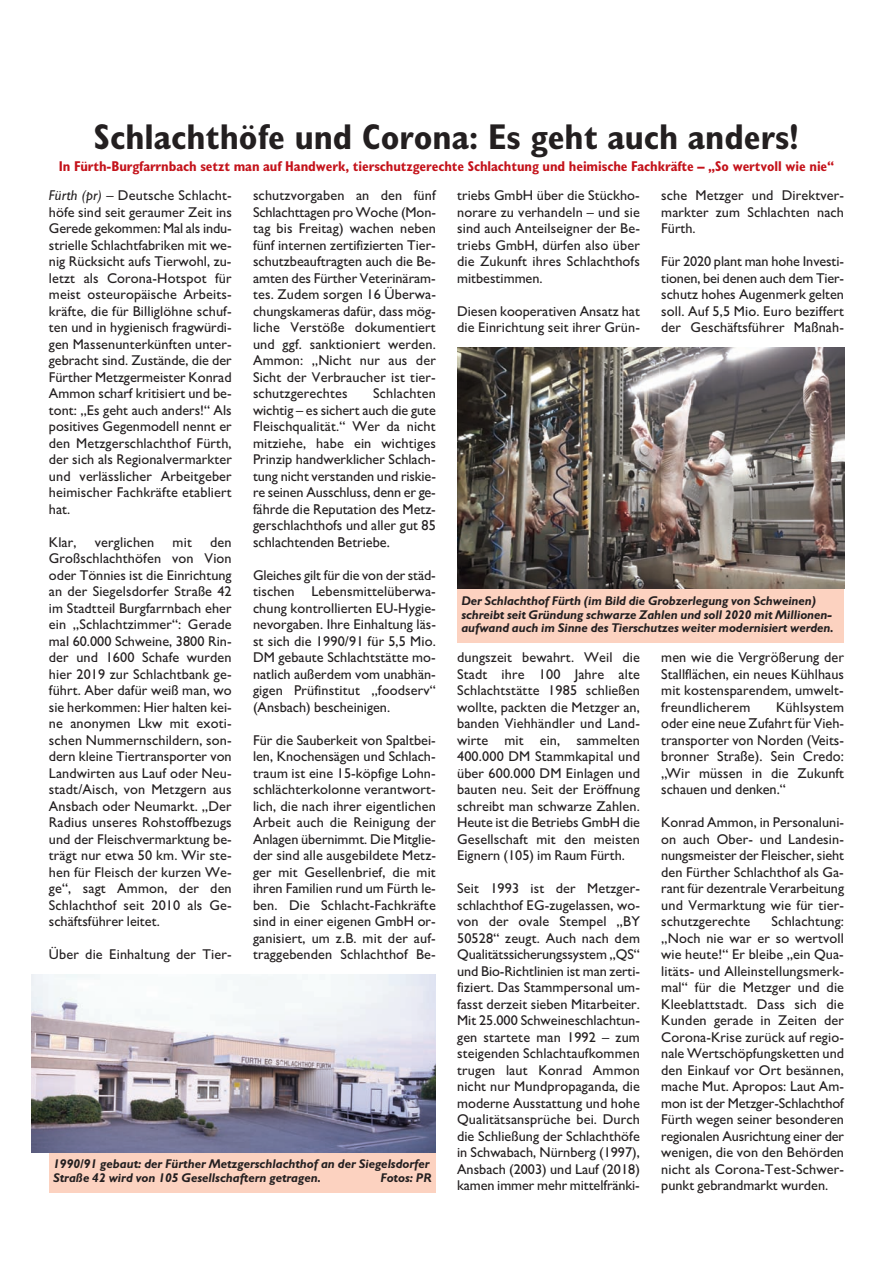
<style>
.page{position:relative;width:893px;height:1263px;background:#fff}
.page>*{position:absolute;margin:0;border:0;box-sizing:border-box;transform-origin:0 0}
.t1{font:700 condensed 36px "Gill Sans MT Std";color:#231f20}
.t2{font:500 14.25px/16.5px "Gill Sans MT Std";letter-spacing:.01em;color:#231f20;text-align:justify}
.t3{font:14.25px/16.5px "Gill Sans";letter-spacing:.005em;color:#231f20;text-align:justify}
.t4{font:700 condensed 14.25px/28.8px "Gill Sans MT Std";letter-spacing:-.005em;color:#c4121a}
.t5{font:italic 700 12.75px/13.5px "Gill Sans MT Std";letter-spacing:-.005em;color:#231f20}
.s1{font-weight:500;font-style:italic;font-stretch:normal;color:#231f20}
.s2{font-weight:500;font-stretch:normal;color:#231f20}
.s3{font-family:"Gill Sans";font-weight:400}
</style>
<div class="page">
<div style="left:457px;top:575px;width:387px;height:67px;background:#fcd2c0"></div>
<img style="left:457px;top:348px;width:387px;height:241px">
<div style="left:49px;top:1139px;width:387px;height:53px;background:#fcd2c0"></div>
<img style="left:31px;top:975px;width:405px;height:177px">
<h1 class="t1" style="left:94px;top:123px;width:707px">Schlachthöfe und Corona: Es geht auch anders!</h1>
<p class="t4" style="left:49px;top:153px;width:787px;text-indent:10px">In Fürth-Burgfarrnbach setzt man auf Handwerk, tierschutzgerechte Schlachtung und heimische Fachkräfte – „So wertvoll wie nie“<br><span class="s1">Fürth (pr) –</span> <span class="s2">Deutsche Schlacht-</span></p>
<p class="t2" style="left:49px;top:205px;width:184px">höfe sind seit geraumer Zeit ins Gerede gekommen: Mal als indu&shy;strielle Schlachtfabriken mit we&shy;nig Rücksicht aufs Tierwohl, zu&shy;letzt als Corona-Hotspot für meist osteuropäische Arbeits&shy;kräfte, die für Billiglöhne schuf&shy;ten und in hygienisch fragwürdi&shy;gen Massenunterkünften unter&shy;gebracht sind. Zustände, die der Fürther Metzgermeister Konrad Ammon scharf kritisiert und be&shy;tont: „Es geht auch anders!“ Als positives Gegenmodell nennt er den Metzgerschlachthof Fürth, der sich als Regionalvermarkter und verlässlicher Arbeitgeber heimischer Fachkräfte etabliert hat.</p>
<p class="t2" style="left:49px;top:535px;width:29px">Klar,</p>
<p class="t2" style="left:95px;top:535px;width:61px">verglichen</p>
<p class="t2" style="left:173px;top:535px;width:21px">mit</p>
<p class="t2" style="left:253px;top:189px;width:184px">schutzvorgaben an den fünf Schlachttagen pro Woche (Mon&shy;tag bis Freitag) wachen neben fünf internen zertifizierten Tier&shy;schutzbeauftragten auch die Be&shy;amten des Fürther Veterinäram&shy;tes. Zudem sorgen 16 Überwa&shy;chungskameras dafür, dass mög&shy;liche Verstöße dokumentiert und ggf. sanktioniert werden.<br>Ammon: „Nicht nur aus der Sicht der Verbraucher ist tier&shy;schutzgerechtes</p>
<p class="t2" style="left:457px;top:189px;width:184px">triebs GmbH über die Stückho&shy;norare zu verhandeln – und sie sind auch Anteilseigner der Be&shy;triebs GmbH, dürfen also über die Zukunft ihres Schlachthofs mitbestimmen.</p>
<p class="t2" style="left:457px;top:304px;width:184px">Diesen kooperativen Ansatz hat die Einrichtung seit ihrer Grün-</p>
<p class="t2" style="left:661px;top:189px;width:184px">sche Metzger und Direktver&shy;markter zum Schlachten nach Fürth.</p>
<p class="t2" style="left:661px;top:255px;width:184px">Für 2020 plant man hohe Investi&shy;tionen, bei denen auch dem Tier&shy;schutz hohes Augenmerk gelten soll. Auf 5,5 Mio. Euro beziffert der Geschäftsführer <span class="s3">Maßnah-</span></p>
<p class="t2" style="left:253px;top:387px;width:184px;text-indent:120px">Schlachten wichtig – es sichert auch die gute Fleischqualität.“ Wer da nicht mitziehe, habe ein wichtiges Prinzip handwerklicher Schlach&shy;tung nicht verstanden und riskie&shy;re seinen Ausschluss, <span class="s3">denn er ge-</span></p>
<p class="t3" style="left:253px;top:500px;width:184px">fährde die Reputation des Metz&shy;gerschlachthofs und aller gut 85 schlachtenden Betriebe.</p>
<p class="t2" style="left:253px;top:568px;width:184px">Gleiches gilt für die von der städ&shy;tischen Lebensmittelüberwa&shy;chung kontrollierten EU-Hygie&shy;nevorgaben. Ihre Einhaltung läs&shy;st sich die 1990/91 für 5,5 Mio.<br>DM gebaute Schlachtstätte mo&shy;natlich außerdem vom unabhän&shy;gigen Prüfinstitut „foodserv“ (Ansbach) bescheinigen.</p>
<p class="t2" style="left:253px;top:733px;width:184px">Für die Sauberkeit von Spaltbei&shy;len, Knochensägen und Schlach&shy;traum ist eine 15-köpfige Lohn&shy;schlächterkolonne verantwort&shy;lich, die nach ihrer eigentlichen Arbeit auch die Reinigung der Anlagen übernimmt. Die Mitglie&shy;der sind alle ausgebildete Metz&shy;ger mit Gesellenbrief, die mit ihren Familien rund um Fürth le&shy;ben. Die Schlacht-Fachkräfte sind in einer eigenen GmbH or&shy;ganisiert, um z.B. mit der auf&shy;traggebenden Schlachthof Be-</p>
<p class="t2" style="left:49px;top:535px;width:184px;text-indent:161px">den Großschlachthöfen von Vion oder Tönnies ist die Einrichtung an der Siegelsdorfer Straße 42 im Stadtteil Burgfarrnbach eher ein „Schlachtzimmer“: Gerade mal 60.000 Schweine, 3800 Rin&shy;der und 1600 Schafe wurden hier 2019 zur Schlachtbank ge&shy;führt. Aber dafür weiß man, wo sie herkommen: Hier halten kei&shy;ne anonymen Lkw mit exoti&shy;schen Nummernschildern, son&shy;dern kleine Tiertransporter von Landwirten aus Lauf oder Neu&shy;stadt/Aisch, von Metzgern aus Ansbach oder Neumarkt. „Der Radius unseres Rohstoffbezugs und der Fleischvermarktung be&shy;trägt nur etwa 50 km. Wir ste&shy;hen für Fleisch der kurzen We&shy;ge“, sagt Ammon, der den Schlachthof seit 2010 als Ge&shy;schäftsführer leitet.</p>
<p class="t2" style="left:49px;top:948px;width:184px">Über die Einhaltung der Tier-</p>
<p class="t5" style="left:461px;top:595px;width:374px">Der Schlachthof Fürth (im Bild die Grobzerlegung von Schweinen) schreibt seit Gründung schwarze Zahlen und soll 2020 mit Millionen&shy;aufwand auch im Sinne des Tierschutzes weiter modernisiert werden.</p>
<p class="t3" style="left:661px;top:649px;width:184px">men wie die Vergrößerung der</p>
<p class="t2" style="left:661px;top:667px;width:184px"><span class="s3">Stallflächen,</span> ein neues Kühlhaus mit kostensparendem, umwelt&shy;freundlicherem</p>
<p class="t2" style="left:457px;top:651px;width:184px">dungszeit bewahrt. Weil die Stadt ihre 100 Jahre alte Schlachtstätte 1985 schließen wollte, packten die Metzger an, banden Viehhändler und Land&shy;wirte mit ein, sammelten 400.000 DM Stammkapital und über 600.000 DM Einlagen und bauten neu. Seit der Eröffnung schreibt man schwarze Zahlen.<br>Heute ist die Betriebs GmbH die Gesellschaft mit den meisten Eignern (105) im Raum Fürth.</p>
<p class="t2" style="left:457px;top:882px;width:184px">Seit 1993 ist der Metzger&shy;schlachthof EG-zugelassen, wo&shy;von der ovale Stempel „BY 50528“ zeugt. Auch nach dem Qualitätssicherungssystem „QS“ und Bio-Richtlinien ist man zerti&shy;fiziert. Das Stammpersonal um&shy;fasst derzeit sieben Mitarbeiter.<br>Mit 25.000 Schweineschlachtun&shy;gen startete man 1992 – zum steigenden Schlachtaufkommen trugen laut Konrad Ammon nicht nur Mundpropaganda, die moderne Ausstattung und hohe Qualitätsansprüche bei. Durch die Schließung der Schlachthöfe in Schwabach, Nürnberg (1997), Ansbach (2003) und Lauf (2018) kamen immer mehr mittelfränki-</p>
<p class="t2" style="left:776px;top:700px;width:69px">Kühlsystem</p>
<p class="t3" style="left:661px;top:715px;width:184px">oder eine neue Zufahrt für Vieh&shy;transporter von Norden (Veits&shy;bronner Straße). Sein Credo: „Wir müssen in die Zukunft schauen und denken.“</p>
<p class="t2" style="left:661px;top:816px;width:184px">Konrad Ammon, in Personaluni&shy;on auch Ober- und Landesin&shy;nungsmeister der Fleischer, sieht den Fürther Schlachthof als Ga&shy;rant für dezentrale Verarbeitung und Vermarktung wie für tier&shy;schutzgerechte</p>
<p class="t2" style="left:661px;top:915px;width:184px;text-indent:110px">Schlachtung: „Noch nie war er so wertvoll wie heute!“ Er bleibe „ein Qua&shy;litäts- und Alleinstellungsmerk&shy;mal“ für die Metzger und die Kleeblattstadt. Dass sich die Kunden gerade in Zeiten der Corona-Krise zurück auf regio&shy;nale Wertschöpfungsketten und den Einkauf vor Ort besännen, mache Mut. Apropos: Laut Am&shy;mon ist der Metzger-Schlachthof Fürth wegen seiner besonderen regionalen Ausrichtung einer der wenigen, die von den Behörden nicht als Corona-Test-Schwer&shy;punkt gebrandmarkt wurden.</p>
<p class="t5" style="left:53px;top:1159px;width:378px">1990/91 gebaut: der Fürther Metzgerschlachthof an der Siegelsdorfer<br>Straße 42 wird von 105 Gesellschaftern getragen.</p>
<p class="t5" style="left:380px;top:1172px;width:53px">Fotos: PR</p>
</div>
